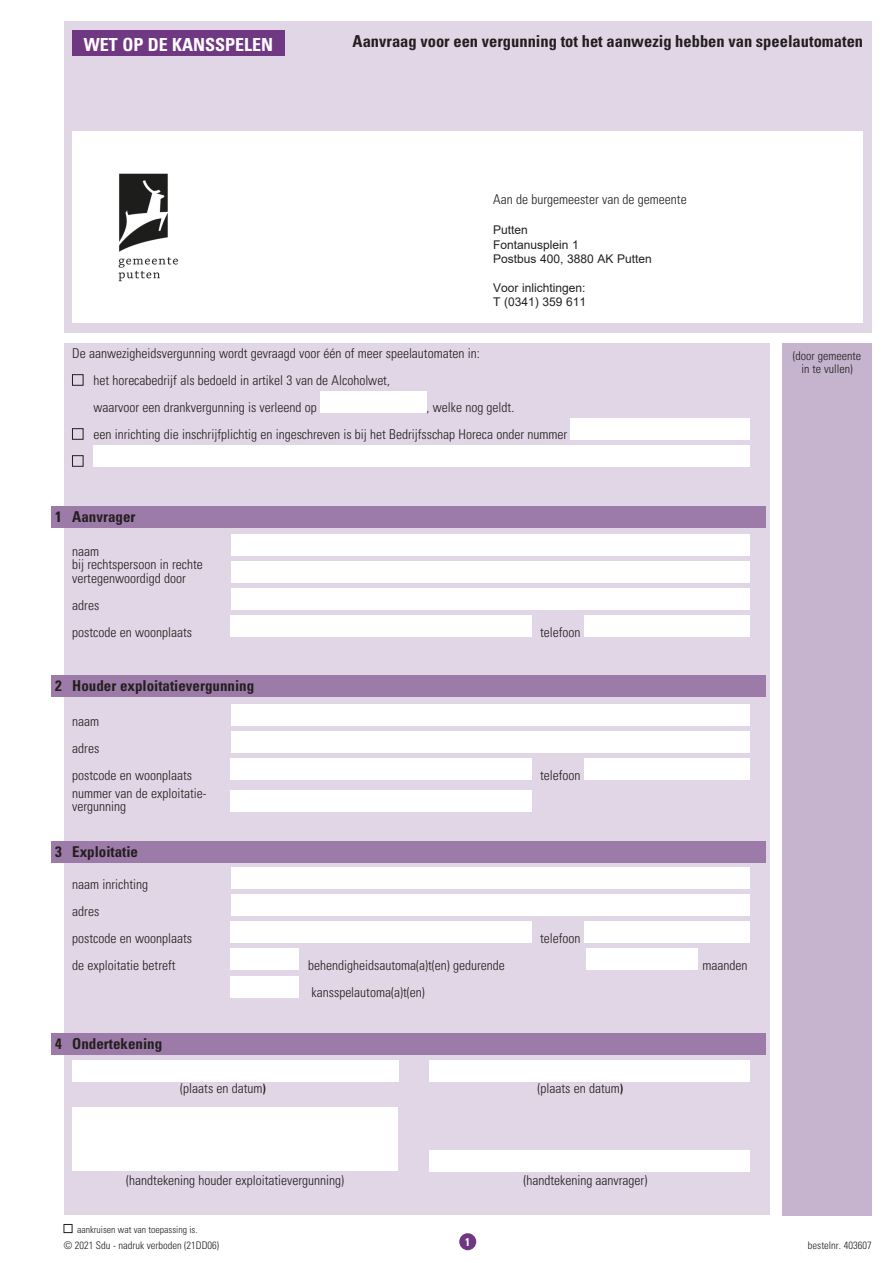
<style>
.page{position:relative;width:893px;height:1263px;background:#fff}
.page>*{position:absolute;margin:0;border:0;box-sizing:border-box;transform-origin:0 0}
.invultekst{font:700 condensed 18px "Univers LT Pro";color:#fff}
.invultekst-2{font:700 condensed 16.5px "Univers LT Pro";color:#231f20}
.subkop{font:700 condensed 15px "Univers LT Pro";color:#231f20}
.kop{font:300 condensed 13.5px/27px "Univers LT Pro";color:#231f20}
.invultekst-3{font:300 condensed 13.5px "Univers LT Pro";color:#231f20}
.kop-2{font:12px/14.4px "Arial";color:#231f20}
.invultekst-4{font:300 condensed 12px "Univers LT Pro";color:#231f20}
.t1{font:700 condensed 11.25px "Univers LT Pro";color:#fff}
.invultekst-5{font:300 condensed 10.5px "Univers LT Pro";color:#231f20}
.invultekst-6{font:300 condensed 9.75px "Univers LT Pro";color:#231f20}
.s1{font-weight:700;font-size:12.3px}
</style>
<div class="page">
<div style="left:459px;top:1233px;width:17px;height:17px;background:#703783;border-radius:50%"></div>
<div style="left:64px;top:21px;width:808px;height:312px;background:#e0d6e5"></div>
<div style="left:64px;top:343px;width:706px;height:872px;background:#e0d6e5"></div>
<div style="left:782px;top:343px;width:90px;height:873px;background:#c6b4ce"></div>
<div style="left:64px;top:1224px;width:8px;height:9px;border:1px solid #231f20"></div>
<div style="left:72px;top:131px;width:791px;height:191px;background:#fff"></div>
<div style="left:72px;top:374px;width:11px;height:11px;border:1px solid #231f20"></div>
<div style="left:320px;top:391px;width:106px;height:21px;background:#fff"></div>
<div style="left:72px;top:428px;width:11px;height:11px;border:1px solid #231f20"></div>
<div style="left:570px;top:418px;width:180px;height:21px;background:#fff"></div>
<div style="left:72px;top:455px;width:11px;height:11px;border:1px solid #231f20"></div>
<div style="left:94px;top:445px;width:656px;height:21px;background:#fff"></div>
<div style="left:231px;top:534px;width:519px;height:22px;background:#fff"></div>
<div style="left:231px;top:561px;width:519px;height:22px;background:#fff"></div>
<div style="left:231px;top:588px;width:519px;height:22px;background:#fff"></div>
<div style="left:231px;top:615px;width:301px;height:22px;background:#fff"></div>
<div style="left:584px;top:615px;width:166px;height:22px;background:#fff"></div>
<div style="left:51px;top:506px;width:714px;height:21px;background:#9d7ba8"></div>
<div style="left:231px;top:705px;width:519px;height:21px;background:#fff"></div>
<div style="left:231px;top:732px;width:519px;height:21px;background:#fff"></div>
<div style="left:231px;top:759px;width:301px;height:21px;background:#fff"></div>
<div style="left:584px;top:759px;width:166px;height:21px;background:#fff"></div>
<div style="left:231px;top:790px;width:301px;height:21px;background:#fff"></div>
<div style="left:51px;top:675px;width:714px;height:21px;background:#9d7ba8"></div>
<div style="left:231px;top:868px;width:519px;height:21px;background:#fff"></div>
<div style="left:231px;top:895px;width:519px;height:21px;background:#fff"></div>
<div style="left:231px;top:922px;width:301px;height:21px;background:#fff"></div>
<div style="left:584px;top:922px;width:166px;height:21px;background:#fff"></div>
<div style="left:231px;top:949px;width:68px;height:21px;background:#fff"></div>
<div style="left:586px;top:949px;width:112px;height:21px;background:#fff"></div>
<div style="left:231px;top:976px;width:68px;height:21px;background:#fff"></div>
<div style="left:51px;top:841px;width:714px;height:21px;background:#9d7ba8"></div>
<div style="left:51px;top:1033px;width:714px;height:21px;background:#9d7ba8"></div>
<div style="left:72px;top:1060px;width:326px;height:21px;background:#fff"></div>
<div style="left:72px;top:1107px;width:326px;height:64px;background:#fff"></div>
<div style="left:429px;top:1060px;width:321px;height:21px;background:#fff"></div>
<div style="left:429px;top:1150px;width:321px;height:21px;background:#fff"></div>
<div style="left:72px;top:30px;width:213px;height:25px;background:#703783"></div>
<img style="left:118px;top:173px;width:61px;height:109px">
<p class="invultekst" style="left:84px;top:33px;width:191px">WET OP DE KANSSPELEN</p>
<p class="invultekst-2" style="left:353px;top:31px;width:512px">Aanvraag voor een vergunning tot het aanwezig hebben van speelautomaten</p>
<p class="kop" style="left:493px;top:185px;width:195px">Aan de burgemeester van de gemeente</p>
<p class="kop-2" style="left:493px;top:223px;width:160px">Putten<br>Fontanusplein 1<br>Postbus 400, 3880 AK Putten</p>
<p class="kop-2" style="left:493px;top:280px;width:94px">Voor inlichtingen:<br>T (0341) 359 611</p>
<p class="kop" style="left:72px;top:339px;width:409px">De aanwezigheidsvergunning wordt gevraagd voor één of meer speelautomaten in:</p>
<p class="kop" style="left:94px;top:366px;width:298px">het horecabedrijf als bedoeld in artikel 3 van de Alcoholwet,</p>
<p class="kop" style="left:94px;top:393px;width:225px">waarvoor een drankvergunning is verleend op</p>
<p class="kop" style="left:426px;top:393px;width:89px">, welke nog geldt.</p>
<p class="kop" style="left:94px;top:420px;width:475px">een inrichting die inschrijfplichtig en ingeschreven is bij het Bedrijfsschap Horeca onder nummer</p>
<p class="subkop" style="left:55px;top:508px;width:82px">1 Aanvrager</p>
<p class="kop" style="left:72px;top:537px;width:28px">naam</p>
<p class="kop" style="left:72px;top:550px;width:132px">bij rechtspersoon in rechte</p>
<p class="kop" style="left:72px;top:564px;width:115px">vertegenwoordigd door</p>
<p class="kop" style="left:72px;top:591px;width:28px">adres</p>
<p class="kop" style="left:72px;top:618px;width:121px">postcode en woonplaats</p>
<p class="kop" style="left:540px;top:618px;width:42px">telefoon</p>
<p class="subkop" style="left:55px;top:676px;width:201px">2 Houder exploitatievergunning</p>
<p class="kop" style="left:72px;top:707px;width:28px">naam</p>
<p class="kop" style="left:72px;top:734px;width:28px">adres</p>
<p class="kop" style="left:72px;top:761px;width:121px">postcode en woonplaats</p>
<p class="kop" style="left:540px;top:761px;width:42px">telefoon</p>
<p class="kop" style="left:72px;top:779px;width:136px">nummer van de exploitatie-</p>
<p class="kop" style="left:72px;top:792px;width:55px">vergunning</p>
<p class="subkop" style="left:55px;top:843px;width:84px">3 Exploitatie</p>
<p class="kop" style="left:72px;top:870px;width:78px">naam inrichting adres</p>
<p class="kop" style="left:72px;top:924px;width:121px">postcode en woonplaats</p>
<p class="kop" style="left:540px;top:924px;width:42px">telefoon</p>
<p class="kop" style="left:72px;top:951px;width:105px">de exploitatie betreft</p>
<p class="kop" style="left:308px;top:951px;width:198px">behendigheidsautoma(a)t(en) gedurende</p>
<p class="kop" style="left:702px;top:951px;width:46px">maanden</p>
<p class="kop" style="left:312px;top:978px;width:115px">kansspelautoma(a)t(en)</p>
<p class="subkop" style="left:55px;top:1035px;width:109px">4 Ondertekening</p>
<p class="invultekst-3" style="left:180px;top:1079px;width:87px">(plaats en datum<span class="s1">)</span></p>
<p class="invultekst-3" style="left:126px;top:1171px;width:219px">(handtekening houder exploitatievergunning)</p>
<p class="invultekst-3" style="left:537px;top:1079px;width:87px">(plaats en datum<span class="s1">)</span></p>
<p class="invultekst-3" style="left:523px;top:1171px;width:125px">(handtekening aanvrager)</p>
<p class="invultekst-4" style="left:793px;top:347px;width:70px">(door gemeente</p>
<p class="invultekst-4" style="left:801px;top:361px;width:53px">in te vullen)</p>
<p class="invultekst-6" style="left:77px;top:1223px;width:122px">aankruisen wat van toepassing is.</p>
<p class="invultekst-5" style="left:64px;top:1238px;width:157px">© 2021 Sdu - nadruk verboden (21DD06)</p>
<p class="invultekst-5" style="left:808px;top:1238px;width:65px">bestelnr. 403607</p>
<p class="t1" style="left:465px;top:1235px;width:6px">1</p>
</div>
